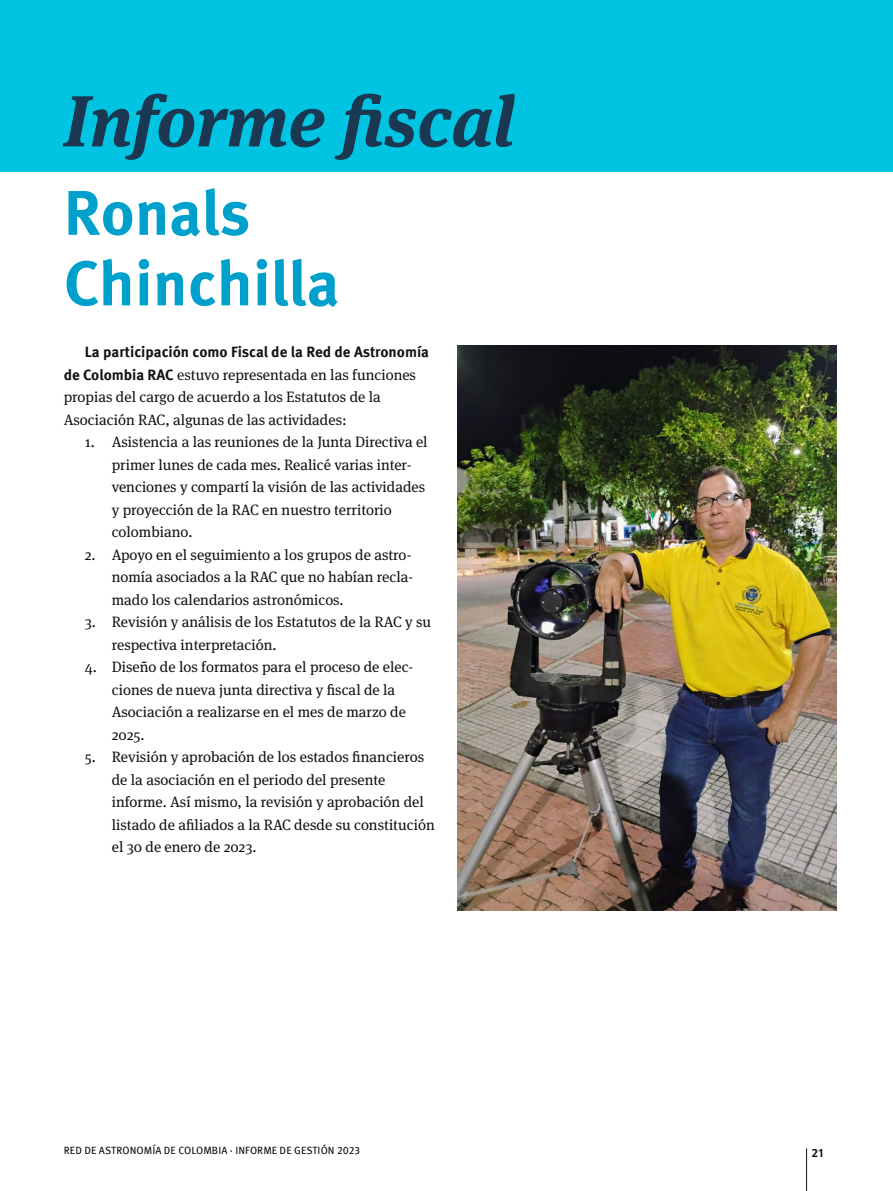
<style>
.page{position:relative;width:893px;height:1191px;background:#fff}
.page>*{position:absolute;margin:0;border:0;box-sizing:border-box;transform-origin:0 0}
.t1{font:italic 700 72px "Meta Serif Pro";color:#1b3852}
.t2{font:700 63px/70.5px "Meta Pro";letter-spacing:-.005em;color:#00a0cd}
.t3{font:15px/22.5px "Meta Serif Pro";color:#121212}
.t4{font:700 15px "Meta Pro";color:#121212}
.t5{font:700 12px "Meta Pro";color:#121212}
.t6{font:10.5px "Meta Pro";letter-spacing:.01em;color:#121212}
.s1{font-family:"Meta Pro";font-weight:700}
</style>
<div class="page">
<hr style="left:806px;top:1148px;width:1px;height:43px;background:#121212">
<div style="left:0;top:0;width:893px;height:172px;background:#00c4e2"></div>
<img style="left:457px;top:345px;width:379px;height:565px">
<h1 class="t1" style="left:64px;top:63px;width:453px">Informe fiscal</h1>
<h2 class="t2" style="left:64px;top:174px;width:277px">Ronals<br>Chinchilla</h2>
<p class="t4" style="left:85px;top:340px;width:346px">La participación como Fiscal de la Red de Astronomía</p>
<p class="t3" style="left:64px;top:362px;width:354px"><span class="s1">de Colombia RAC</span> estuvo representada en las funciones propias del cargo de acuerdo a los Estatutos de la<br>Asociación RAC, algunas de las actividades:</p>
<p class="t3" style="left:112px;top:430px;width:317px;text-indent:-27px">1. Asistencia a las reuniones de la Junta Directiva el primer lunes de cada mes. Realicé varias inter&shy;venciones y compartí la visión de las actividades y proyección de la RAC en nuestro territorio colombiano.</p>
<p class="t3" style="left:112px;top:542px;width:303px;text-align:justify;text-indent:-27px">2. Apoyo en el seguimiento a los grupos de astro&shy;nomía asociados a la RAC que no habían recla&shy;mado los calendarios astronómicos.</p>
<p class="t3" style="left:112px;top:610px;width:321px;text-indent:-27px">3. Revisión y análisis de los Estatutos de la RAC y su respectiva interpretación.</p>
<p class="t3" style="left:112px;top:655px;width:303px;text-indent:-27px">4. Diseño de los formatos para el proceso de elec&shy;ciones de nueva junta directiva y fiscal de la Asociación a realizarse en el mes de marzo de 2025.</p>
<p class="t3" style="left:112px;top:745px;width:324px;text-indent:-27px">5. Revisión y aprobación de los estados financieros de la asociación en el periodo del presente informe. Así mismo, la revisión y aprobación del listado de afiliados a la RAC desde su constitución el 30 de enero de 2023.</p>
<p class="t6" style="left:64px;top:1142px;width:298px">RED DE ASTRONOMÍA DE COLOMBIA · INFORME DE GESTIÓN 2023</p>
<p class="t5" style="left:811px;top:1143px;width:13px">21</p>
</div>
